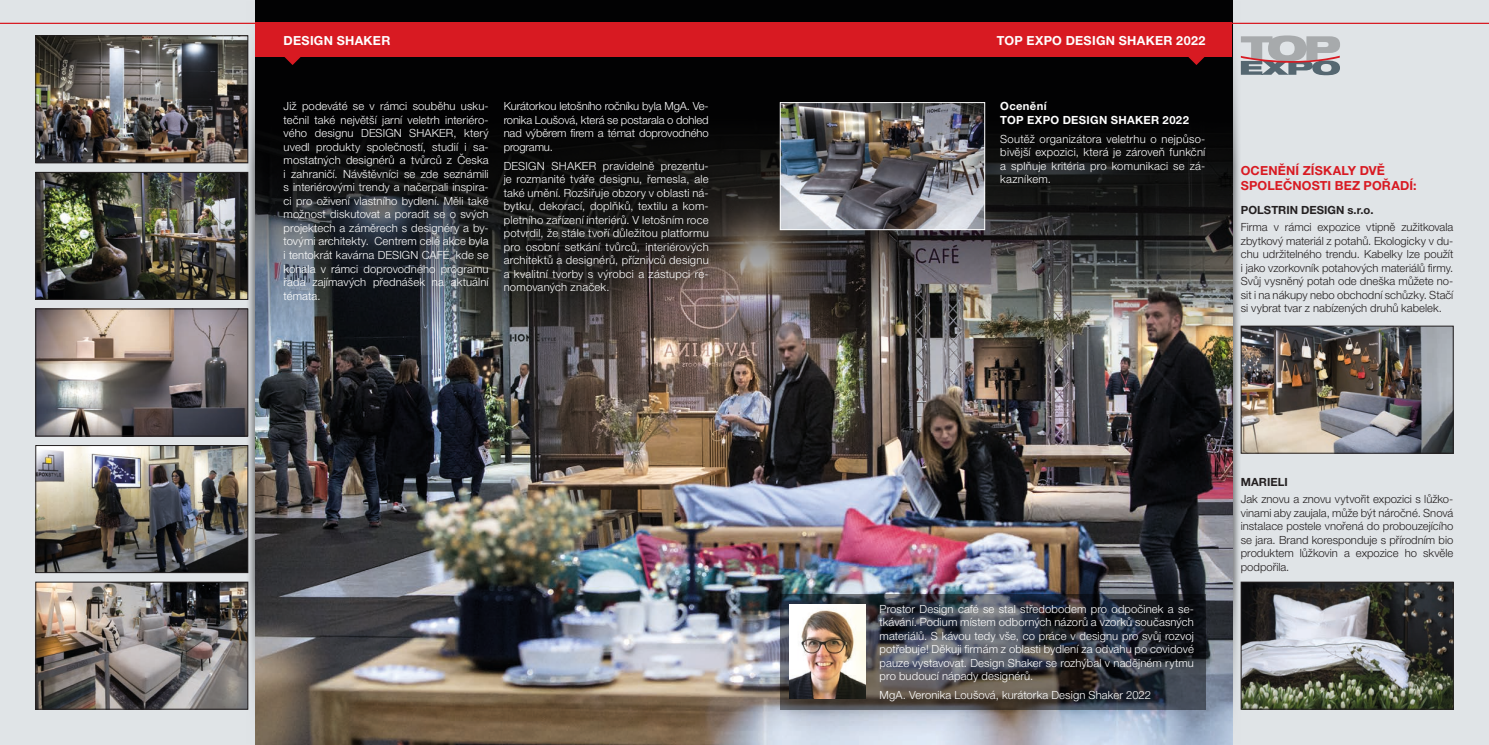
<style>
.page{position:relative;width:1489px;height:745px;background:#fff}
.page>*{position:absolute;margin:0;border:0;box-sizing:border-box;transform-origin:0 0}
.t1{font:700 12.5px/15px "Helvetica Neue LT Pro";letter-spacing:.01em;color:#d81a22}
.t2{font:700 12.5px "Helvetica Neue LT Pro";letter-spacing:.025em;color:#fff}
.t3{font:300 11.25px/13.5px "Helvetica Neue LT Pro";letter-spacing:.01em;color:#fff;text-align:justify}
.t4{font:300 11.25px/13.5px "Helvetica Neue LT Pro";color:#231f20;text-align:justify}
.t5{font:700 11.25px/13.5px "Helvetica Neue LT Pro";letter-spacing:.03em;color:#fff}
.t6{font:700 11.25px "Helvetica Neue LT Pro";letter-spacing:.005em;color:#231f20}
</style>
<div class="page">
<div style="left:233px;top:0;width:24px;height:744px;background:#020203;opacity:.45"></div>
<div style="left:1230px;top:0;width:24px;height:744px;background:#020203;opacity:.45"></div>
<div style="left:1245px;top:0;width:243px;height:744px;background:#e0e4e7"></div>
<div style="left:0;top:0;width:239px;height:744px;background:#e0e4e7"></div>
<img style="left:255px;top:357px;width:977px;height:387px">
<img style="left:255px;top:0;width:977px;height:357px">
<div style="left:255px;top:23px;width:490px;height:34px;background:#d81a22"></div>
<div style="left:744px;top:23px;width:488px;height:34px;background:#d81a22"></div>
<hr style="left:0;top:23px;width:745px;height:1px;background:#d81a22">
<hr style="left:744px;top:23px;width:744px;height:1px;background:#d81a22">
<svg style="left:283px;top:57px;width:18px;height:8px"></svg>
<svg style="left:1187px;top:57px;width:18px;height:8px"></svg>
<img style="left:37px;top:583px;width:209px;height:124px">
<div style="left:35px;top:581px;width:213px;height:128px;border:1px solid #231f20"></div>
<img style="left:37px;top:310px;width:209px;height:124px">
<div style="left:35px;top:308px;width:213px;height:128px;border:1px solid #231f20"></div>
<img style="left:37px;top:174px;width:209px;height:123px">
<div style="left:35px;top:172px;width:213px;height:127px;border:1px solid #231f20"></div>
<img style="left:37px;top:447px;width:209px;height:123px">
<div style="left:35px;top:445px;width:213px;height:127px;border:1px solid #231f20"></div>
<img style="left:1242px;top:583px;width:209px;height:124px">
<div style="left:1240px;top:581px;width:213px;height:128px;border:1px solid #231f20"></div>
<svg style="left:1240px;top:35px;width:99px;height:40px"></svg>
<svg style="left:780px;top:593px;width:424px;height:115px;background:#3c3e44"></svg>
<img style="left:789px;top:604px;width:76px;height:94px">
<img style="left:1242px;top:327px;width:209px;height:124px">
<div style="left:1240px;top:325px;width:213px;height:128px;border:1px solid #231f20"></div>
<img style="left:782px;top:104px;width:200px;height:124px">
<div style="left:780px;top:102px;width:204px;height:128px;border:1px solid #fff"></div>
<img style="left:37px;top:37px;width:209px;height:124px">
<div style="left:35px;top:35px;width:213px;height:128px;border:1px solid #231f20"></div>
<p class="t2" style="left:283px;top:33px;width:108px">DESIGN SHAKER</p>
<p class="t2" style="left:996px;top:33px;width:210px">TOP EXPO DESIGN SHAKER 2022</p>
<p class="t3" style="left:283px;top:99px;width:206px">Již podeváté se v rámci souběhu usku&shy;tečnil také největší jarní veletrh interiéro&shy;vého designu DESIGN SHAKER, který uvedl produkty společností, studií i sa&shy;mostatných designérů a tvůrců z Česka i zahraničí. Návštěvníci se zde seznámili s interiérovými trendy a načerpali inspira&shy;ci pro oživení vlastního bydlení. Měli také možnost diskutovat a poradit se o svých projektech a záměrech s designéry a by&shy;tovými architekty. Centrem celé akce byla i tentokrát kavárna DESIGN CAFÉ, kde se konala v rámci doprovodného programu řada zajímavých přednášek na aktuální témata.</p>
<p class="t3" style="left:503px;top:99px;width:206px">Kurátorkou letošního ročníku byla MgA. Ve&shy;ronika Loušová, která se postarala o dohled nad výběrem firem a témat doprovodného programu.</p>
<p class="t3" style="left:503px;top:159px;width:206px">DESIGN SHAKER pravidelně prezentu&shy;je rozmanité tváře designu, řemesla, ale také umění. Rozšiřuje obzory v oblasti ná&shy;bytku, dekorací, doplňků, textilu a kom&shy;pletního zařízení interiérů. V letošním roce potvrdil, že stále tvoří důležitou platformu pro osobní setkání tvůrců, interiérových architektů a designérů, příznivců designu a kvalitní tvorby s výrobci a zástupci re&shy;nomovaných značek.</p>
<p class="t5" style="left:1000px;top:99px;width:190px">Ocenění<br>TOP EXPO DESIGN SHAKER 2022</p>
<p class="t3" style="left:1000px;top:132px;width:206px">Soutěž organizátora veletrhu o nejpůso&shy;bivější expozici, která je zároveň funkční a splňuje kritéria pro komunikaci se zá&shy;kazníkem.</p>
<p class="t1" style="left:1240px;top:162px;width:177px">OCENĚNÍ ZÍSKALY DVĚ<br>SPOLEČNOSTI BEZ POŘADÍ:</p>
<p class="t6" style="left:1240px;top:203px;width:134px">POLSTRIN DESIGN s.r.o.</p>
<p class="t4" style="left:1240px;top:220px;width:214px">Firma v rámci expozice vtipně zužitkovala zbytkový materiál z potahů. Ekologicky v du&shy;chu udržitelného trendu. Kabelky lze použít i jako vzorkovník potahových materiálů firmy.<br>Svůj vysněný potah ode dneška můžete no&shy;sit i na nákupy nebo obchodní schůzky. Stačí si vybrat tvar z nabízených druhů kabelek.</p>
<p class="t3" style="left:879px;top:601px;width:316px">Prostor Design café se stal středobodem pro odpočinek a se&shy;tkávání. Podium místem odborných názorů a vzorků současných materiálů. S kávou tedy vše, co práce v designu pro svůj rozvoj potřebuje! Děkuji firmám z oblasti bydlení za odvahu po covidové pauze vystavovat. Design Shaker se rozhýbal v nadějném rytmu pro budoucí nápady designérů.</p>
<p class="t3" style="left:879px;top:687px;width:273px">MgA. Veronika Loušová, kurátorka Design Shaker 2022</p>
<p class="t6" style="left:1240px;top:475px;width:49px">MARIELI</p>
<p class="t4" style="left:1240px;top:492px;width:214px">Jak znovu a znovu vytvořit expozici s lůžko&shy;vinami aby zaujala, může být náročné. Snová instalace postele vnořená do probouzejícího se jara. Brand koresponduje s přírodním bio produktem lůžkovin a expozice ho skvěle podpořila.</p>
</div>
